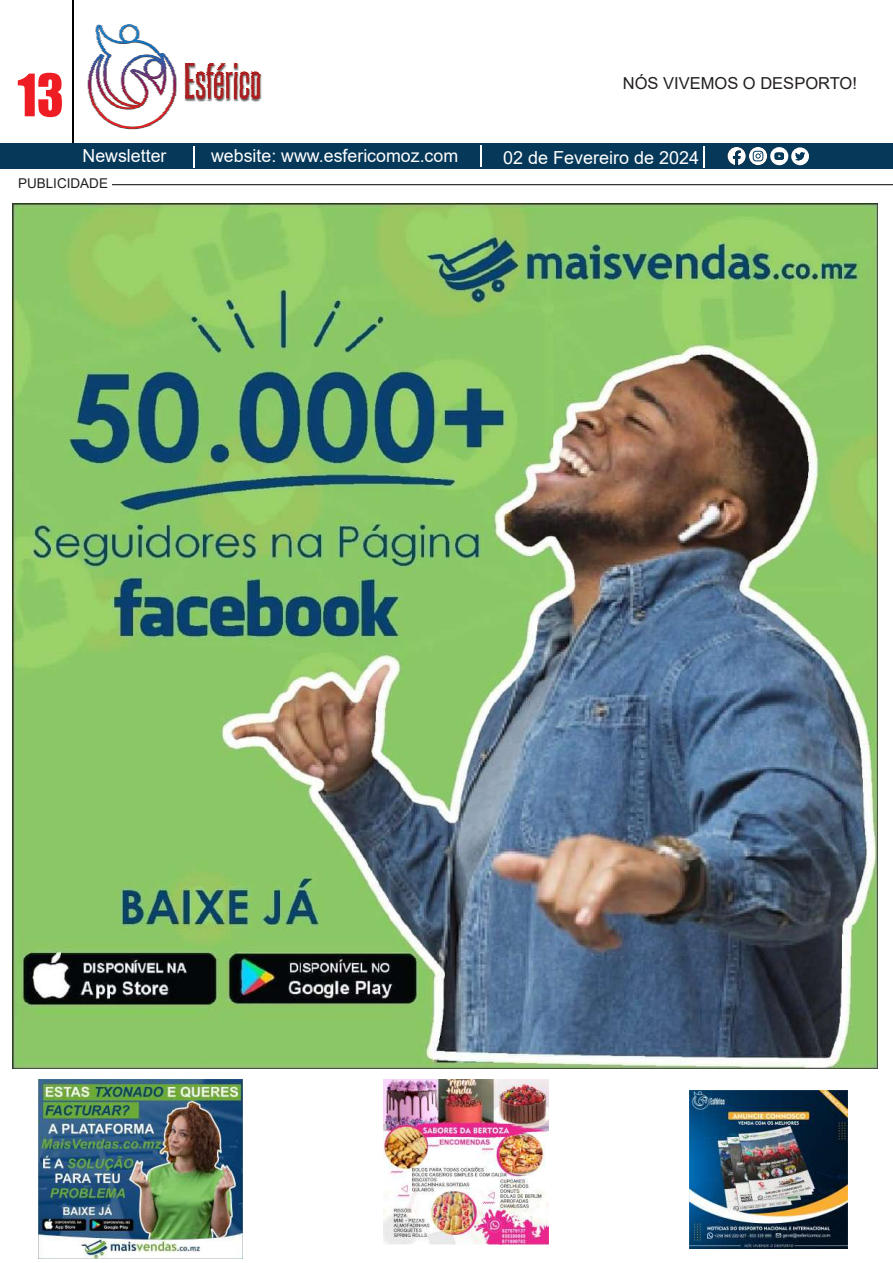
<style>
.page{position:relative;width:893px;height:1263px;background:#fff}
.page>*{position:absolute;margin:0;border:0;box-sizing:border-box;transform-origin:0 0}
.t1{font:54px "Impact";color:#ee1d23;scale:.94 1}
.t2{font:18px "Arial";color:#fff}
.t3{font:16.5px "Arial";color:#231f20}
.t4{font:13.5px "Arial";color:#231f20}
</style>
<div class="page">
<div style="left:0;top:144px;width:893px;height:25px;background:#063859"></div>
<svg style="left:704px;top:146px;width:1px;height:22px"></svg>
<hr style="left:193px;top:146px;width:2px;height:22px;background:#fff">
<svg style="left:728px;top:147px;width:18px;height:18px"></svg>
<svg style="left:749px;top:147px;width:18px;height:18px"></svg>
<svg style="left:753px;top:151px;width:10px;height:10px"></svg>
<hr style="left:480px;top:146px;width:2px;height:21px;background:#fff">
<svg style="left:770px;top:147px;width:39px;height:19px"></svg>
<hr style="left:72px;top:0;width:1px;height:142px;background:#000001">
<svg style="left:87px;top:24px;width:175px;height:106px"></svg>
<img style="left:12px;top:203px;width:866px;height:866px">
<img style="left:689px;top:1090px;width:159px;height:158px">
<img style="left:383px;top:1080px;width:165px;height:165px">
<hr style="left:112px;top:184px;width:781px;height:1px;background:#000001">
<img style="left:39px;top:1080px;width:203px;height:179px">
<h1 class="t1" style="left:18px;top:53px;width:51px">13</h1>
<p class="t3" style="left:623px;top:72px;width:236px">NÓS VIVEMOS O DESPORTO!</p>
<p class="t2" style="left:82px;top:143px;width:86px">Newsletter</p>
<p class="t2" style="left:211px;top:143px;width:249px">website: www.esfericomoz.com</p>
<p class="t2" style="left:503px;top:145px;width:198px">02 de Fevereiro de 2024</p>
<p class="t4" style="left:18px;top:174px;width:92px">PUBLICIDADE</p>
</div>
